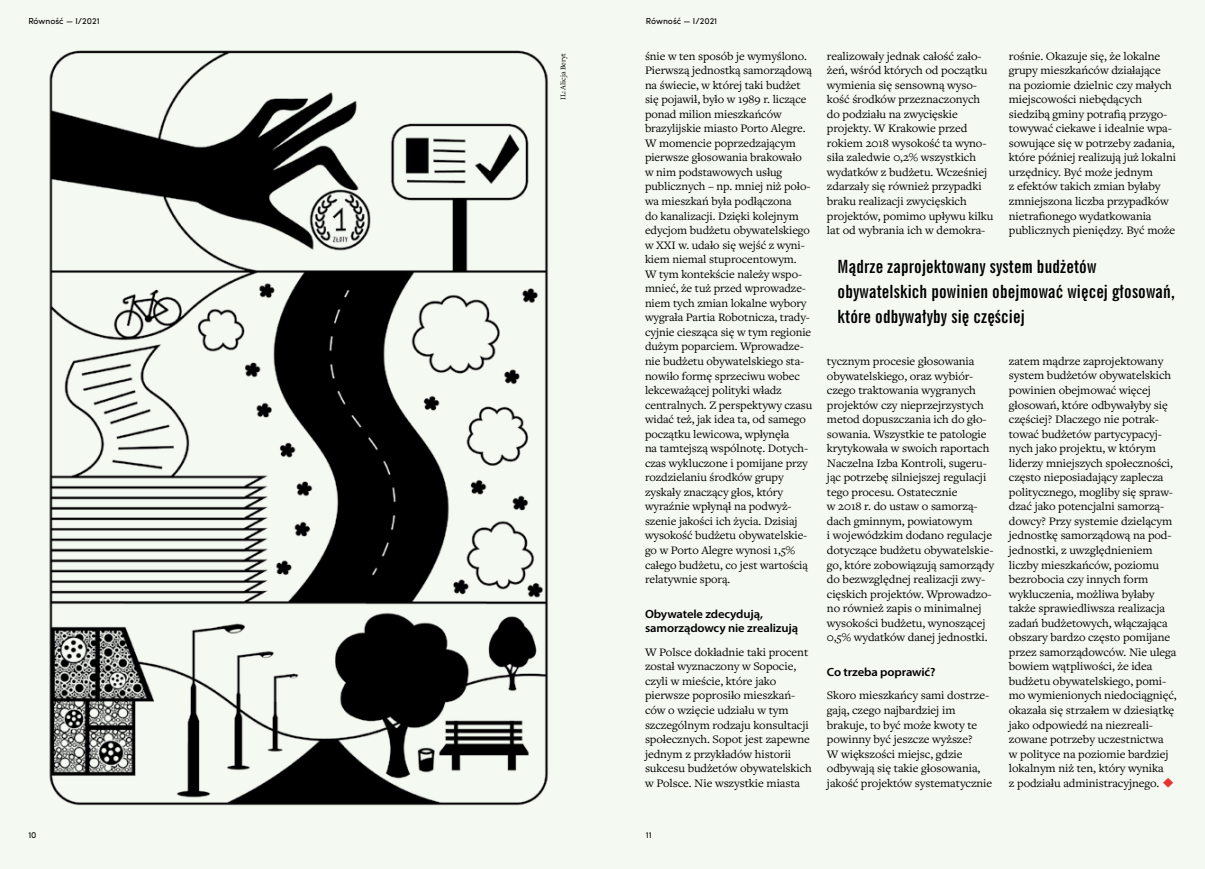
<style>
.page{position:relative;width:1205px;height:869px;background:#fff}
.page>*{position:absolute;margin:0;border:0;box-sizing:border-box;transform-origin:0 0}
.t1{font:700 16.25px/25px "News Goth X Cn PL";letter-spacing:.01em;color:#000;scale:1.06 1}
.t2{font:11.88px/14.5px "Freight Text Pro";letter-spacing:-.01em;color:#000;scale:1.06 1}
.t3{font:11.88px/14.5px "Freight Text Pro";letter-spacing:-.01em;color:#000;scale:1.05 1}
.t4{font:600 11.88px/13.8px "Myriad Pro";letter-spacing:-.01em;color:#000;scale:1.06 1}
.t5{font:8.75px "Sofia Pro";color:#000}
.t6{font:7.5px "Freight Text Pro";letter-spacing:-.01em;color:#000;scale:1.06 1}
.s1{color:#e73431}
</style>
<div class="page">
<div style="left:0;top:0;width:602px;height:868px;background:#f4f9f1"></div>
<div style="left:602px;top:0;width:603px;height:868px;background:#f4f9f1"></div>
<img style="left:49px;top:50px;width:500px;height:756px">
<p class="t5" style="left:28px;top:15px;width:73px">Równość — I/2021</p>
<p class="t5" style="left:28px;top:828px;width:10px">10</p>
<p class="t5" style="left:646px;top:15px;width:73px">Równość — I/2021</p>
<p class="t6" style="left:558px;top:100px;width:46px;rotate:-90deg">IL: Alicja Beryt</p>
<p class="t3" style="left:645px;top:48px;width:161px">śnie w ten sposób je wymyślono.<br>Pierwszą jednostką samorządową na świecie, w której taki budżet się pojawił, było w 1989 r. liczące ponad milion mieszkańców brazylijskie miasto Porto Alegre.<br>W momencie poprzedzającym pierwsze głosowania brakowało w nim podstawowych usług publicznych – np. mniej niż poło&shy;wa mieszkań była podłączona<br>do kanalizacji. Dzięki kolejnym edycjom budżetu obywatelskiego w XXI w. udało się wejść z wyni&shy;kiem niemal stuprocentowym.<br>W tym kontekście należy wspo&shy;mnieć, że tuż przed wprowadze&shy;niem tych zmian lokalne wybory wygrała Partia Robotnicza, trady&shy;cyjnie ciesząca się w tym regionie dużym poparciem. Wprowadze&shy;nie budżetu obywatelskiego sta&shy;nowiło formę sprzeciwu wobec lekceważącej polityki władz centralnych. Z perspektywy czasu widać też, jak idea ta, od samego początku lewicowa, wpłynęła<br>na tamtejszą wspólnotę. Dotych&shy;czas wykluczone i pomijane przy rozdzielaniu środków grupy zyskały znaczący głos, który wyraźnie wpłynął na podwyż&shy;szenie jakości ich życia. Dzisiaj wysokość budżetu obywatelskie&shy;go w Porto Alegre wynosi 1,5% całego budżetu, co jest wartością relatywnie sporą.</p>
<p class="t4" style="left:645px;top:606px;width:146px">Obywatele zdecydują, samorządowcy nie zrealizują</p>
<p class="t2" style="left:645px;top:644px;width:159px">W Polsce dokładnie taki procent został wyznaczony w Sopocie, czyli w mieście, które jako pierwsze poprosiło mieszkań&shy;ców o wzięcie udziału w tym szczególnym rodzaju konsultacji społecznych. Sopot jest zapewne jednym z przykładów historii sukcesu budżetów obywatelskich w Polsce. Nie wszystkie miasta</p>
<p class="t2" style="left:827px;top:48px;width:159px">realizowały jednak całość zało&shy;żeń, wśród których od początku wymienia się sensowną wyso&shy;kość środków przeznaczonych do podziału na zwycięskie projekty. W Krakowie przed rokiem 2018 wysokość ta wyno&shy;siła zaledwie 0,2% wszystkich wydatków z budżetu. Wcześniej zdarzały się również przypadki braku realizacji zwycięskich projektów, pomimo upływu kilku lat od wybrania ich w demokra-</p>
<p class="t2" style="left:1009px;top:48px;width:159px">rośnie. Okazuje się, że lokalne grupy mieszkańców działające na poziomie dzielnic czy małych miejscowości niebędących siedzibą gminy potrafią przygo&shy;towywać ciekawe i idealnie wpa&shy;sowujące się w potrzeby zadania, które później realizują już lokalni urzędnicy. Być może jednym<br>z efektów takich zmian byłaby zmniejszona liczba przypadków nietrafionego wydatkowania publicznych pieniędzy. Być może</p>
<h1 class="t1" style="left:837px;top:253px;width:320px">Mądrze zaprojektowany system budżetów obywatelskich powinien obejmować więcej głosowań, które odbywałyby się częściej</h1>
<p class="t2" style="left:827px;top:353px;width:159px">tycznym procesie głosowania obywatelskiego, oraz wybiór&shy;czego traktowania wygranych projektów czy nieprzejrzystych metod dopuszczania ich do gło&shy;sowania. Wszystkie te patologie krytykowała w swoich raportach<br>Naczelna Izba Kontroli, sugeru&shy;jąc potrzebę silniejszej regulacji tego procesu. Ostatecznie<br>w 2018 r. do ustaw o samorzą&shy;dach gminnym, powiatowym<br>i wojewódzkim dodano regulacje dotyczące budżetu obywatelskie&shy;go, które zobowiązują samorządy do bezwzględnej realizacji zwy&shy;cięskich projektów. Wprowadzo&shy;no również zapis o minimalnej wysokości budżetu, wynoszącej<br>0,5% wydatków danej jednostki.</p>
<p class="t4" style="left:827px;top:664px;width:104px">Co trzeba poprawić?</p>
<p class="t2" style="left:827px;top:687px;width:157px">Skoro mieszkańcy sami dostrze&shy;gają, czego najbardziej im brakuje, to być może kwoty te powinny być jeszcze wyższe?<br>W większości miejsc, gdzie odbywają się takie głosowania, jakość projektów systematycznie</p>
<p class="t2" style="left:1009px;top:353px;width:160px">zatem mądrze zaprojektowany system budżetów obywatelskich powinien obejmować więcej głosowań, które odbywałyby się częściej? Dlaczego nie potrak&shy;tować budżetów partycypacyj&shy;nych jako projektu, w którym liderzy mniejszych społeczności, często nieposiadający zaplecza politycznego, mogliby się spraw&shy;dzać jako potencjalni samorzą&shy;dowcy? Przy systemie dzielącym jednostkę samorządową na pod&shy;jednostki, z uwzględnieniem liczby mieszkańców, poziomu bezrobocia czy innych form wykluczenia, możliwa byłaby także sprawiedliwsza realizacja zadań budżetowych, włączająca obszary bardzo często pomijane przez samorządowców. Nie ulega bowiem wątpliwości, że idea budżetu obywatelskiego, pomi&shy;mo wymienionych niedociągnięć, okazała się strzałem w dziesiątkę jako odpowiedź na niezreali&shy;zowane potrzeby uczestnictwa<br>w polityce na poziomie bardziej lokalnym niż ten, który wynika<br>z podziału administracyjnego. <span class="s1">◆</span></p>
<p class="t5" style="left:646px;top:828px;width:7px">11</p>
</div>
